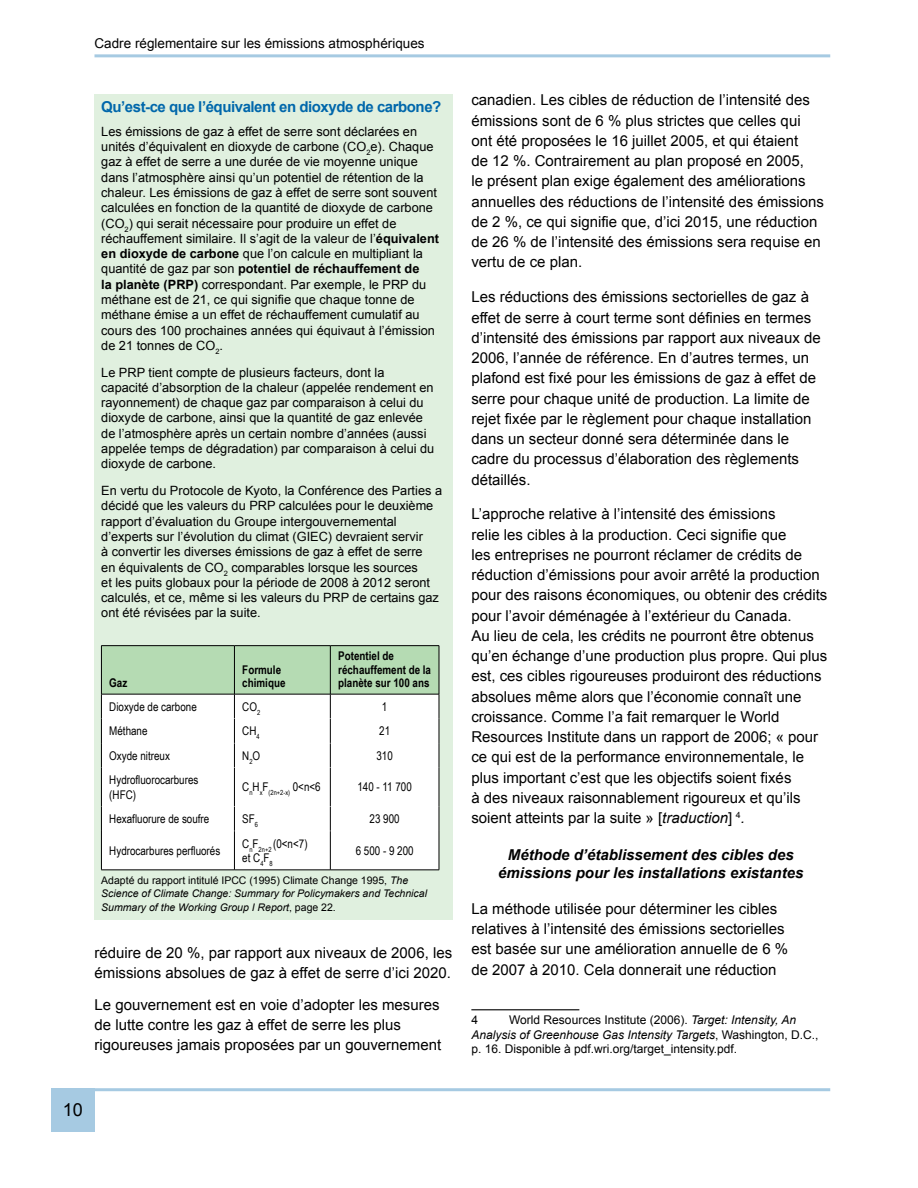
<style>
.page{position:relative;width:918px;height:1188px;background:#fff}
.page>*{position:absolute;margin:0;border:0;box-sizing:border-box;transform-origin:0 0}
.t1{font:18px "Arial";color:#000}
.t2{font:15px/20.2px "Arial";color:#000}
.t3{font:italic 700 15px/18px "Arial";color:#000;text-align:center}
.t4{font:700 15px "Arial";letter-spacing:-.03em;color:#0067ab}
.t5{font:13.5px "Arial";color:#000}
.t6{font:12.75px/15.3px "Arial";color:#000}
.t7{font:12px/14.4px "Arial Narrow";color:#000}
.t8{font:12px/14.4px "Arial";color:#000}
.t9{font:700 12px/13.5px "Arial Narrow";color:#000}
.t10{font:italic 10.5px/12.6px "Arial";color:#000}
.t11{font:7.05px "Arial Narrow";color:#000}
.s1{font-weight:700}
.s2{font-style:normal}
.s3{font-style:italic}
</style>
<div class="page">
<hr style="left:94px;top:54px;width:736px;height:3px;background:#a6cae2">
<div style="left:51px;top:1088px;width:43px;height:43px;background:#a6cae2"></div>
<hr style="left:94px;top:1088px;width:736px;height:3px;background:#a6cae2">
<hr style="left:471px;top:1009px;width:108px;height:1px;background:#000">
<div style="left:94px;top:94px;width:359px;height:826px;background:#e0f0df"></div>
<div style="left:102px;top:768px;width:337px;height:102px;background:#fff"></div>
<hr style="left:101px;top:645px;width:133px;height:1px;background:#000">
<hr style="left:234px;top:645px;width:96px;height:1px;background:#000">
<hr style="left:330px;top:645px;width:109px;height:1px;background:#000">
<svg style="left:101px;top:646px;width:339px;height:122px;background:#deecdd"></svg>
<hr style="left:101px;top:768px;width:1px;height:38px;background:#000">
<hr style="left:234px;top:768px;width:1px;height:38px;background:#000">
<hr style="left:330px;top:768px;width:1px;height:38px;background:#000">
<hr style="left:439px;top:768px;width:1px;height:38px;background:#000">
<svg style="left:101px;top:806px;width:1px;height:25px"></svg>
<svg style="left:234px;top:807px;width:1px;height:24px"></svg>
<svg style="left:330px;top:807px;width:1px;height:24px"></svg>
<svg style="left:439px;top:806px;width:1px;height:25px"></svg>
<hr style="left:101px;top:831px;width:1px;height:39px;background:#000">
<hr style="left:234px;top:831px;width:1px;height:39px;background:#000">
<hr style="left:330px;top:831px;width:1px;height:39px;background:#000">
<hr style="left:439px;top:831px;width:1px;height:39px;background:#000">
<hr style="left:101px;top:870px;width:133px;height:1px;background:#000">
<hr style="left:234px;top:870px;width:96px;height:1px;background:#000">
<hr style="left:330px;top:870px;width:109px;height:1px;background:#000">
<hr style="left:101px;top:694px;width:133px;height:1px;background:#000">
<hr style="left:234px;top:694px;width:96px;height:1px;background:#000">
<hr style="left:330px;top:694px;width:109px;height:1px;background:#000">
<p class="t5" style="left:94px;top:35px;width:332px">Cadre réglementaire sur les émissions atmosphériques</p>
<p class="t4" style="left:101px;top:97px;width:342px">Qu’est-ce que l’équivalent en dioxyde de carbone?</p>
<p class="t6" style="left:101px;top:124px;width:339px">Les émissions de gaz à effet de serre sont déclarées en unités d’équivalent en dioxyde de carbone (CO<sub>2</sub>e). Chaque gaz à effet de serre a une durée de vie moyenne unique dans l’atmosphère ainsi qu’un potentiel de rétention de la chaleur. Les émissions de gaz à effet de serre sont souvent calculées en fonction de la quantité de dioxyde de carbone (CO<sub>2</sub>) qui serait nécessaire pour produire un effet de réchauffement similaire. Il s’agit de la valeur de l’<span class="s1">équivalent en dioxyde de carbone</span> que l’on calcule en multipliant la quantité de gaz par son <span class="s1">potentiel de réchauffement de<br>la planète (PRP)</span> correspondant. Par exemple, le PRP du méthane est de 21, ce qui signifie que chaque tonne de méthane émise a un effet de réchauffement cumulatif au cours des 100 prochaines années qui équivaut à l’émission de 21 tonnes de CO<sub>2</sub>.</p>
<p class="t6" style="left:101px;top:365px;width:335px">Le PRP tient compte de plusieurs facteurs, dont la capacité d’absorption de la chaleur (appelée rendement en rayonnement) de chaque gaz par comparaison à celui du dioxyde de carbone, ainsi que la quantité de gaz enlevée de l’atmosphère après un certain nombre d’années (aussi appelée temps de dégradation) par comparaison à celui du dioxyde de carbone.</p>
<p class="t6" style="left:101px;top:483px;width:342px">En vertu du Protocole de Kyoto, la Conférence des Parties a décidé que les valeurs du PRP calculées pour le deuxième rapport d’évaluation du Groupe intergouvernemental d’experts sur l’évolution du climat (GIEC) devraient servir<br>à convertir les diverses émissions de gaz à effet de serre<br>en équivalents de CO<sub>2</sub> comparables lorsque les sources<br>et les puits globaux pour la période de 2008 à 2012 seront calculés, et ce, même si les valeurs du PRP de certains gaz ont été révisées par la suite.</p>
<p class="t9" style="left:109px;top:676px;width:20px">Gaz</p>
<p class="t9" style="left:242px;top:662px;width:45px">Formule chimique</p>
<p class="t9" style="left:338px;top:649px;width:94px">Potentiel de réchauffement de la planète sur 100 ans</p>
<p class="t7" style="left:109px;top:699px;width:89px">Dioxyde de carbone</p>
<p class="t7" style="left:242px;top:699px;width:19px">CO<sub>2</sub></p>
<p class="t7" style="left:382px;top:699px;width:7px">1</p>
<p class="t7" style="left:109px;top:723px;width:40px">Méthane</p>
<p class="t7" style="left:242px;top:723px;width:19px">CH<sub>4</sub></p>
<p class="t7" style="left:379px;top:723px;width:12px">21</p>
<p class="t7" style="left:109px;top:748px;width:62px">Oxyde nitreux</p>
<p class="t7" style="left:242px;top:748px;width:19px">N<sub>2</sub>O</p>
<p class="t7" style="left:376px;top:748px;width:18px">310</p>
<p class="t7" style="left:109px;top:772px;width:91px">Hydrofluorocarbures (HFC)</p>
<p class="t11" style="left:242px;top:788px;width:80px"><sup>C</sup>n<sup>H</sup>x<sup>F</sup>(2n+2-x) <sup>0&lt;n&lt;6</sup></p>
<p class="t7" style="left:357px;top:780px;width:56px">140 - 11 700</p>
<p class="t7" style="left:109px;top:811px;width:102px">Hexafluorure de soufre</p>
<p class="t7" style="left:242px;top:811px;width:17px">SF<sub>6</sub></p>
<p class="t7" style="left:370px;top:811px;width:32px">23 900</p>
<p class="t7" style="left:109px;top:843px;width:113px">Hydrocarbures perfluorés</p>
<p class="t7" style="left:242px;top:836px;width:67px">C<sub>n</sub>F<sub>2n+2</sub> (0&lt;n&lt;7) et C<sub>4</sub>F<sub>8</sub></p>
<p class="t7" style="left:356px;top:843px;width:59px">6 500 - 9 200</p>
<p class="t10" style="left:101px;top:875px;width:327px"><span class="s2">Adapté du rapport intitulé IPCC (1995) Climate Change 1995,</span> The<br>Science of Climate Change: Summary for Policymakers and Technical</p>
<p class="t10" style="left:101px;top:902px;width:236px">Summary of the Working Group I Report<span class="s2">, page 22.</span></p>
<p class="t2" style="left:94px;top:943px;width:359px">réduire de 20 %, par rapport aux niveaux de 2006, les émissions absolues de gaz à effet de serre d’ici 2020.</p>
<p class="t2" style="left:94px;top:995px;width:348px">Le gouvernement est en voie d’adopter les mesures de lutte contre les gaz à effet de serre les plus rigoureuses jamais proposées par un gouvernement</p>
<p class="t1" style="left:63px;top:1098px;width:22px">10</p>
<p class="t2" style="left:471px;top:90px;width:354px">canadien. Les cibles de réduction de l’intensité des émissions sont de 6 % plus strictes que celles qui ont été proposées le 16 juillet 2005, et qui étaient<br>de 12 %. Contrairement au plan proposé en 2005,<br>le présent plan exige également des améliorations annuelles des réductions de l’intensité des émissions de 2 %, ce qui signifie que, d’ici 2015, une réduction de 26 % de l’intensité des émissions sera requise en vertu de ce plan.</p>
<p class="t2" style="left:471px;top:287px;width:351px">Les réductions des émissions sectorielles de gaz à effet de serre à court terme sont définies en termes d’intensité des émissions par rapport aux niveaux de 2006, l’année de référence. En d’autres termes, un plafond est fixé pour les émissions de gaz à effet de serre pour chaque unité de production. La limite de rejet fixée par le règlement pour chaque installation dans un secteur donné sera déterminée dans le cadre du processus d’élaboration des règlements détaillés.</p>
<p class="t2" style="left:471px;top:504px;width:358px">L’approche relative à l’intensité des émissions<br>relie les cibles à la production. Ceci signifie que<br>les entreprises ne pourront réclamer de crédits de réduction d’émissions pour avoir arrêté la production pour des raisons économiques, ou obtenir des crédits pour l’avoir déménagée à l’extérieur du Canada.<br>Au lieu de cela, les crédits ne pourront être obtenus qu’en échange d’une production plus propre. Qui plus est, ces cibles rigoureuses produiront des réductions absolues même alors que l’économie connaît une croissance. Comme l’a fait remarquer le World Resources Institute dans un rapport de 2006; « pour ce qui est de la performance environnementale, le plus important c’est que les objectifs soient fixés<br>à des niveaux raisonnablement rigoureux et qu’ils soient atteints par la suite » [<span class="s3">traduction</span>] <span class="s3">.</span></p>
<p class="t3" style="left:498px;top:846px;width:307px">Méthode d’établissement des cibles des émissions pour les installations existantes</p>
<p class="t2" style="left:471px;top:899px;width:318px">La méthode utilisée pour déterminer les cibles relatives à l’intensité des émissions sectorielles est basée sur une amélioration annuelle de 6 % de 2007 à 2010. Cela donnerait une réduction</p>
<p class="t8" style="left:471px;top:1013px;width:349px;text-indent:38px">World Resources Institute (2006). <span class="s3">Target: Intensity, An<br>Analysis of Greenhouse Gas Intensity Targets</span>, Washington, D.C., p. 16. Disponible à pdf.wri.org/target_intensity.pdf.</p>
</div>
